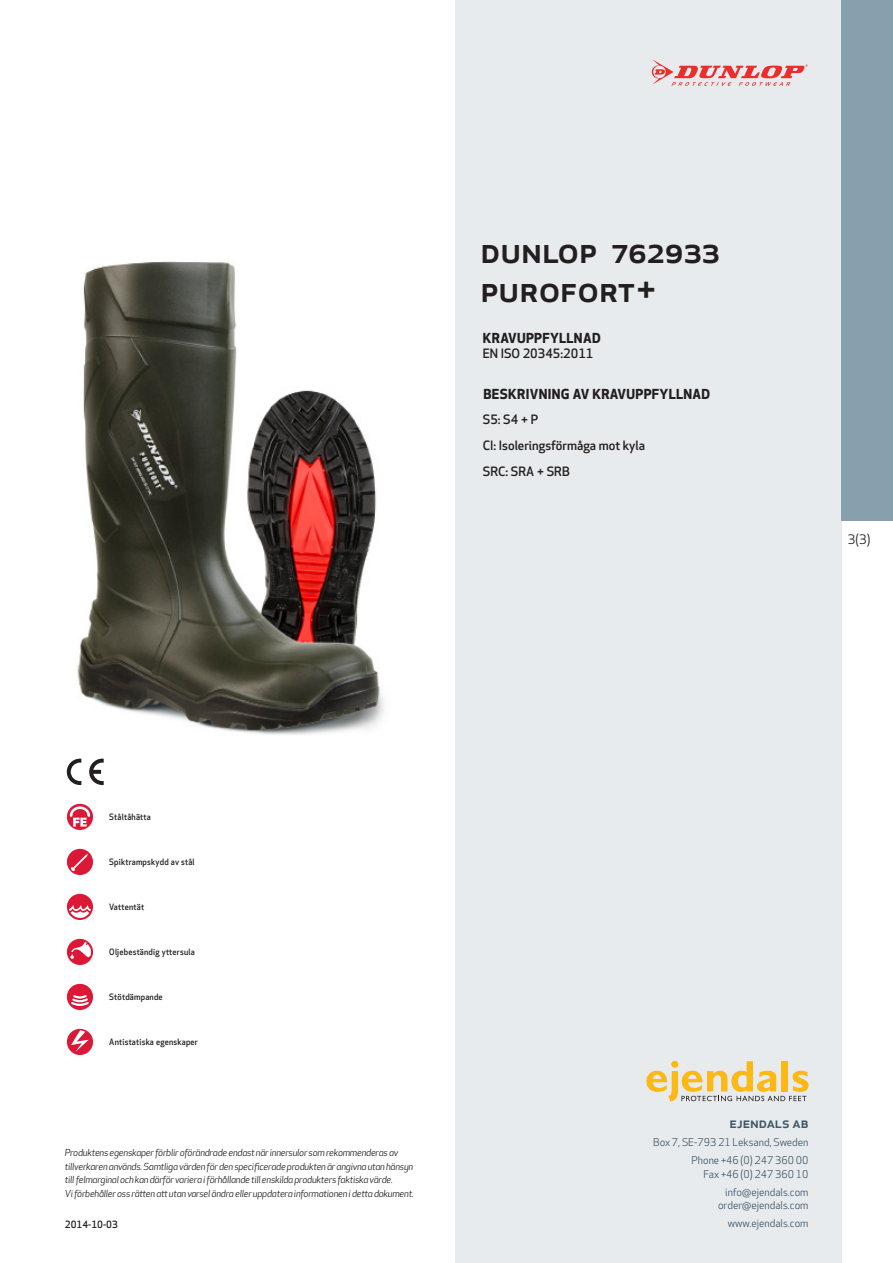
<style>
.page{position:relative;width:893px;height:1263px;background:#fff}
.page>*{position:absolute;margin:0;border:0;box-sizing:border-box;transform-origin:0 0}
.prodname{font:500 36px/39px "Apex New";color:#231f20}
.t1{font:500 15px "Apex New";color:#405968}
.Funktion_body{font:700 13.5px "Apex New";letter-spacing:.025em;color:#231f20}
.t2{font:12.75px "Apex New";color:#231f20}
.Funktion_body-2{font:500 12.6px "Apex New";color:#231f20}
.t3{font:10.5px/18px "Apex New";color:#405968;text-align:right}
.t4{font:500 9.75px "Apex New";color:#231f20}
.t5{font:italic 9.45px/13.5px "Apex New";letter-spacing:-.025em;color:#231f20}
.Artikel{font:500 8.55px "Apex New";letter-spacing:.025em;color:#231f20;scale:.95 1}
</style>
<div class="page">
<div style="left:455px;top:0;width:387px;height:1263px;background:#e8ebee"></div>
<svg style="left:646px;top:1061px;width:162px;height:40px"></svg>
<img style="left:77px;top:262px;width:307px;height:473px">
<div style="left:842px;top:0;width:51px;height:520px;background:#87a0ae"></div>
<svg style="left:67px;top:804px;width:26px;height:26px"></svg>
<svg style="left:70px;top:806px;width:20px;height:21px"></svg>
<div style="left:67px;top:849px;width:26px;height:26px;background:#db1836;border-radius:50%"></div>
<svg style="left:71px;top:854px;width:17px;height:17px"></svg>
<div style="left:67px;top:894px;width:26px;height:26px;background:#db1836;border-radius:50%"></div>
<svg style="left:69px;top:905px;width:22px;height:13px"></svg>
<div style="left:67px;top:939px;width:26px;height:26px;background:#db1836;border-radius:50%"></div>
<svg style="left:70px;top:942px;width:21px;height:17px"></svg>
<div style="left:67px;top:984px;width:26px;height:26px;background:#db1836;border-radius:50%"></div>
<svg style="left:69px;top:995px;width:22px;height:12px"></svg>
<div style="left:67px;top:1029px;width:26px;height:26px;background:#db1836;border-radius:50%"></div>
<svg style="left:71px;top:1030px;width:18px;height:22px"></svg>
<svg style="left:89px;top:759px;width:15px;height:26px"></svg>
<svg style="left:67px;top:759px;width:14px;height:26px"></svg>
<svg style="left:652px;top:59px;width:156px;height:27px"></svg>
<p class="prodname" style="left:480px;top:230px;width:241px">Dunlop 762933<br>PUROFORT+</p>
<p class="Funktion_body" style="left:483px;top:328px;width:119px">KRAVUPPFYLLNAD</p>
<p class="Funktion_body-2" style="left:483px;top:345px;width:112px">EN ISO 20345:2011</p>
<p class="Funktion_body" style="left:483px;top:384px;width:228px">BESKRIVNING AV KRAVUPPFYLLNAD</p>
<p class="Funktion_body-2" style="left:483px;top:411px;width:57px">S5: S4 + P</p>
<p class="Funktion_body-2" style="left:483px;top:437px;width:164px">CI: Isoleringsförmåga mot kyla</p>
<p class="Funktion_body-2" style="left:483px;top:463px;width:88px">SRC: SRA + SRB</p>
<h3 class="t2" style="left:848px;top:531px;width:24px">3(3)</h3>
<p class="Artikel" style="left:109px;top:811px;width:45px">Ståltåhätta</p>
<p class="Artikel" style="left:109px;top:856px;width:91px">Spiktrampskydd av stål</p>
<p class="Artikel" style="left:109px;top:901px;width:38px">Vattentät</p>
<p class="Artikel" style="left:109px;top:946px;width:92px">Oljebeständig yttersula</p>
<p class="Artikel" style="left:109px;top:991px;width:58px">Stötdämpande</p>
<p class="Artikel" style="left:109px;top:1036px;width:95px">Antistatiska egenskaper</p>
<p class="t5" style="left:65px;top:1146px;width:350px">Produktens egenskaper förblir oförändrade endast när innersulor som rekommenderas av tillverkaren används. Samtliga värden för den specificerade produkten är angivna utan hänsyn till felmarginal och kan därför variera i förhållande till enskilda produkters faktiska värde.<br>Vi förbehåller oss rätten att utan varsel ändra eller uppdatera informationen i detta dokument.</p>
<p class="t4" style="left:65px;top:1218px;width:54px">2014-10-03</p>
<h2 class="t1" style="left:729px;top:1113px;width:80px">ejendals ab</h2>
<p class="t3" style="left:653px;top:1133px;width:157px">Box 7, SE-793 21 Leksand, Sweden<br>Phone +46 (0) 247 360 00</p>
<p class="t3" style="left:703px;top:1165px;width:107px">Fax +46 (0) 247 360 10 info@ejendals.com</p>
<p class="t3" style="left:718px;top:1196px;width:92px">order@ejendals.com</p>
<p class="t3" style="left:728px;top:1215px;width:82px">www.ejendals.com</p>
</div>
